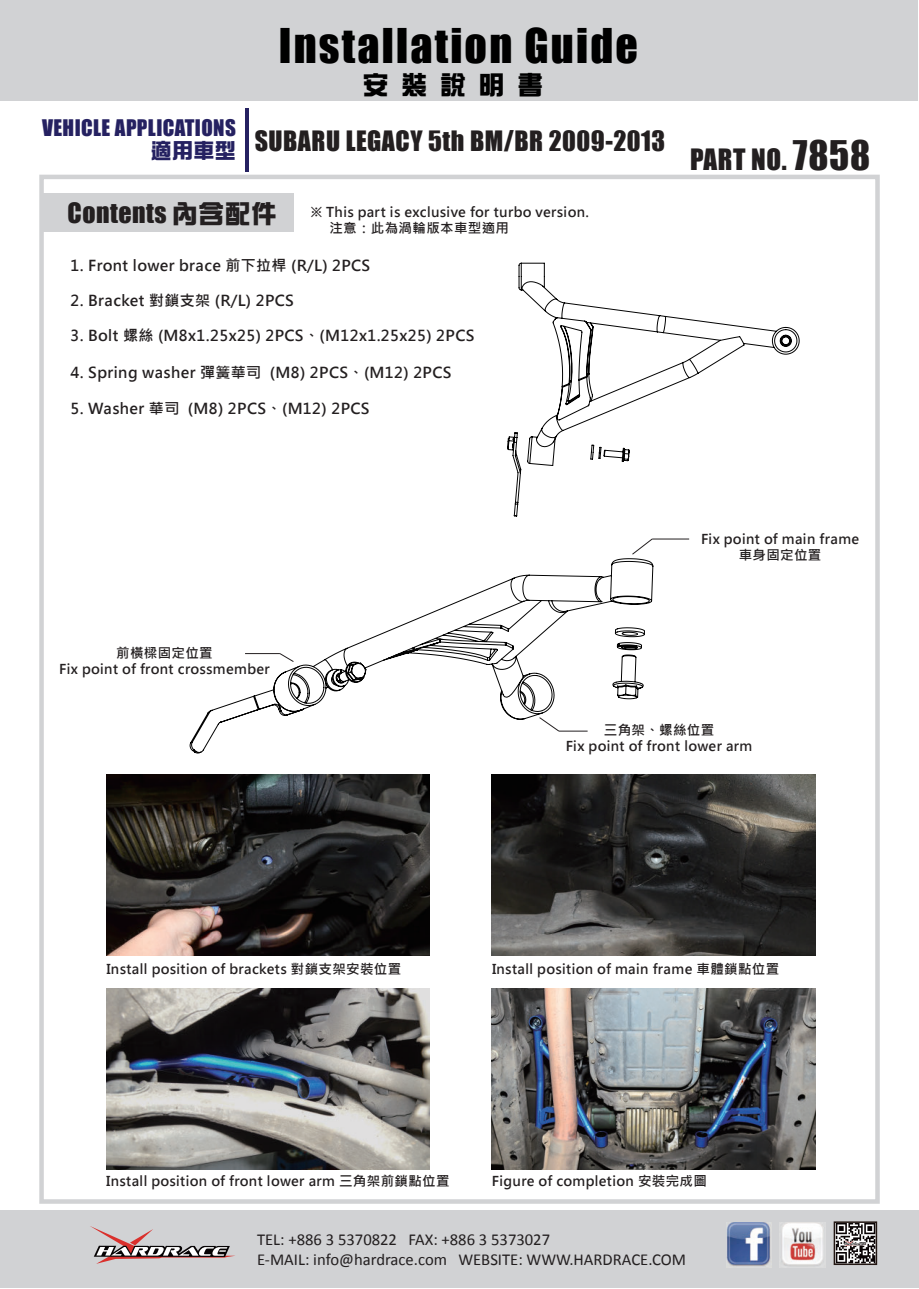
<style>
.page{position:relative;width:919px;height:1289px;background:#fff}
.page>*{position:absolute;margin:0;border:0;box-sizing:border-box;transform-origin:0 0}
.t1{font:43.95px "Impact";letter-spacing:.05em;color:#000}
.t2{font:27px "Impact";letter-spacing:.02em;color:#231f20}
.t3{font:25.8px "Impact";letter-spacing:.02em;color:#231f20}
.t4{font:25.8px "DF Zong Yi Std W9";letter-spacing:.5em;color:#000}
.t5{font:21px "Impact";letter-spacing:.02em;color:#252161}
.t6{font:21px "DF Zong Yi Std W9";color:#252161}
.t7{font:16.65px/20px "Calibri";color:#231f20}
.t8{font:700 15px "Microsoft Jheng Hei";letter-spacing:.025em;color:#231f20}
.t9{font:700 13.5px/16.2px "Microsoft Jheng Hei";letter-spacing:.025em;color:#231f20;text-align:center}
.s1{font-size:37.5px}
.s2{font-family:"DF Zong Yi Std W9"}
</style>
<div class="page">
<div style="left:1px;top:0;width:917px;height:101px;background:#d1d2d4"></div>
<div style="left:42px;top:193px;width:252px;height:38px;background:#d1d2d4"></div>
<div style="left:0;top:1210px;width:918px;height:78px;background:#d1d2d4"></div>
<img style="left:836px;top:1224px;width:38px;height:37px">
<div style="left:833px;top:1221px;width:44px;height:43px;border:2px solid #221612"></div>
<svg style="left:843px;top:1239px;width:24px;height:7px"></svg>
<img style="left:779px;top:1222px;width:46px;height:45px">
<img style="left:727px;top:1222px;width:44px;height:45px">
<svg style="left:90px;top:1226px;width:145px;height:37px"></svg>
<div style="left:39px;top:175px;width:840px;height:1028px;border:4px solid #d1d2d4"></div>
<hr style="left:245px;top:108px;width:3px;height:64px;background:#252161">
<svg style="left:189px;top:558px;width:464px;height:195px"></svg>
<svg style="left:507px;top:262px;width:292px;height:255px"></svg>
<img style="left:106px;top:774px;width:324px;height:181px">
<img style="left:492px;top:774px;width:323px;height:181px">
<svg style="left:632px;top:538px;width:21px;height:17px"></svg>
<hr style="left:652px;top:538px;width:37px;height:1px;background:#231f20">
<svg style="left:538px;top:716px;width:49px;height:16px"></svg>
<svg style="left:279px;top:652px;width:15px;height:10px"></svg>
<hr style="left:245px;top:653px;width:35px;height:1px;background:#231f20">
<img style="left:492px;top:988px;width:323px;height:181px">
<img style="left:106px;top:988px;width:324px;height:181px">
<h1 class="t1" style="left:279px;top:11px;width:360px">Installation Guide</h1>
<h3 class="t4" style="left:363px;top:70px;width:182px">安裝說明書</h3>
<h3 class="t5" style="left:42px;top:111px;width:195px">VEHICLE APPLICATIONS</h3>
<h3 class="t6" style="left:151px;top:139px;width:87px">適用車型</h3>
<h2 class="t2" style="left:690px;top:139px;width:181px">PART NO. <span class="s1">7858</span></h2>
<h3 class="t3" style="left:255px;top:120px;width:412px">SUBARU LEGACY 5th BM/BR 2009-2013</h3>
<h3 class="t3" style="left:68px;top:193px;width:211px">Contents <span class="s2">內含配件</span></h3>
<p class="t9" style="left:329px;top:203px;width:261px;text-align:left;text-indent:-19px">※ This part is exclusive for turbo version.注意：此為渦輪版本車型適用</p>
<p class="t8" style="left:71px;top:256px;width:301px">1. Front lower brace 前下拉桿 (R/L) 2PCS</p>
<p class="t8" style="left:71px;top:291px;width:225px">2. Bracket 對鎖支架 (R/L) 2PCS</p>
<p class="t8" style="left:71px;top:326px;width:405px">3. Bolt 螺絲 (M8x1.25x25) 2PCS、(M12x1.25x25) 2PCS</p>
<p class="t8" style="left:71px;top:363px;width:382px">4. Spring washer 彈簧華司 (M8) 2PCS、(M12) 2PCS</p>
<p class="t8" style="left:71px;top:399px;width:300px">5. Washer 華司 (M8) 2PCS、(M12) 2PCS</p>
<p class="t9" style="left:59px;top:644px;width:212px">前橫樑固定位置<br>Fix point of front crossmember</p>
<p class="t9" style="left:701px;top:531px;width:160px">Fix point of main frame車身固定位置</p>
<p class="t9" style="left:565px;top:722px;width:188px">三角架、螺絲位置<br>Fix point of front lower arm</p>
<p class="t9" style="left:106px;top:961px;width:296px">Install position of brackets 對鎖支架安裝位置</p>
<p class="t9" style="left:492px;top:961px;width:289px">Install position of main frame 車體鎖點位置</p>
<p class="t9" style="left:106px;top:1173px;width:345px">Install position of front lower arm 三角架前鎖點位置</p>
<p class="t9" style="left:492px;top:1173px;width:217px">Figure of completion 安裝完成圖</p>
<p class="t7" style="left:257px;top:1229px;width:430px">TEL: +886 3 5370822 FAX: +886 3 5373027<br>E-MAIL: info@hardrace.com WEBSITE: WWW.HARDRACE.COM</p>
</div>
